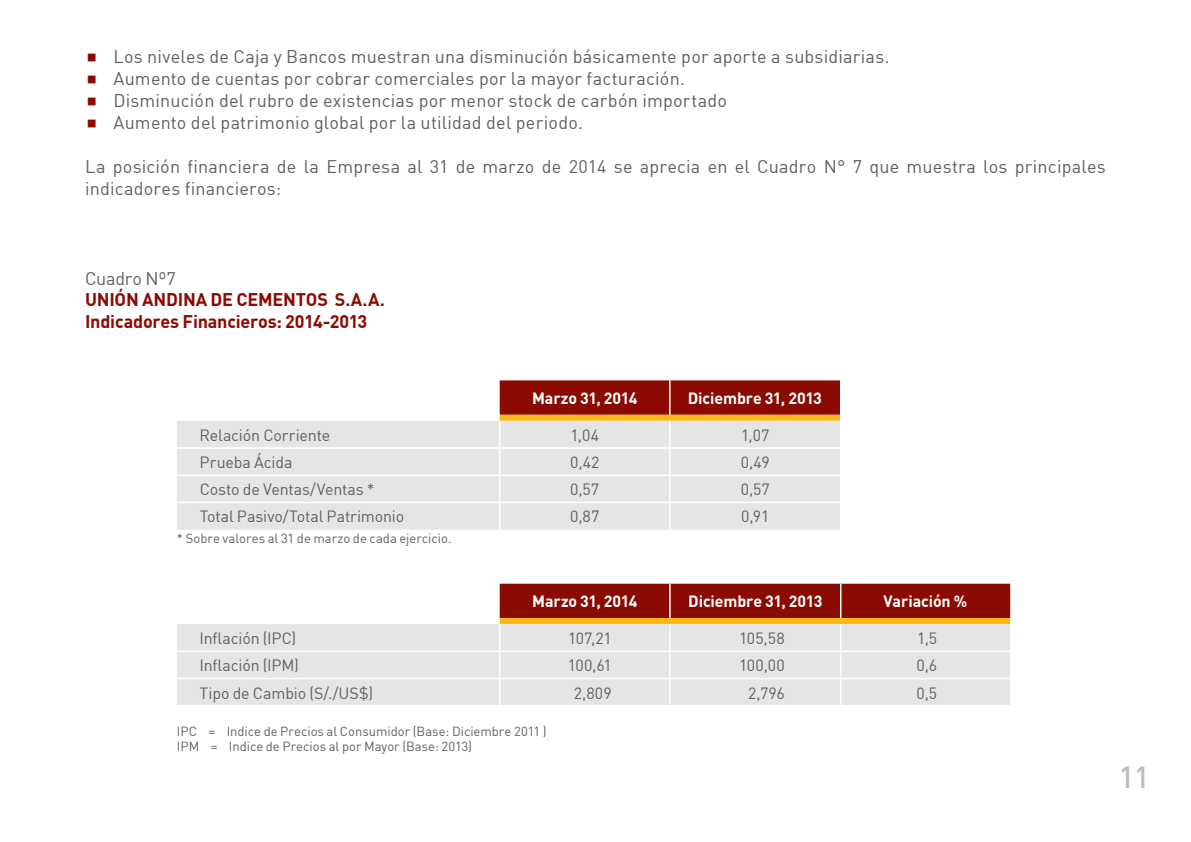
<style>
.page{position:relative;width:1191px;height:842px;background:#fff}
.page>*{position:absolute;margin:0;border:0;box-sizing:border-box;transform-origin:0 0}
.t1{font:500 30px "DIN";color:#bcbdc0}
.t2{font:18px/22px "DIN";letter-spacing:.01em;color:#5f5f62}
.t3{font:700 18px/21.6px "DIN Pro";letter-spacing:-.01em;color:#8b0a02}
.t4{font:18px "DIN";letter-spacing:-.01em;color:#5f5f62}
.t5{font:16px "DIN";letter-spacing:-.01em;color:#5f5f62}
.t6{font:700 16px "DIN Pro";letter-spacing:-.01em;color:#fff}
.t7{font:13px/15.6px "DIN";color:#5f5f62}
</style>
<div class="page">
<div style="left:177px;top:421px;width:322px;height:109px;background:#e4e5e7"></div>
<hr style="left:177px;top:447px;width:323px;height:2px;background:#fff">
<hr style="left:177px;top:474px;width:323px;height:2px;background:#fff">
<hr style="left:177px;top:502px;width:323px;height:1px;background:#fff">
<svg style="left:499px;top:380px;width:341px;height:150px;background:#d2b2ac"></svg>
<hr style="left:669px;top:380px;width:1px;height:35px;background:#fff">
<div style="left:177px;top:624px;width:322px;height:81px;background:#e4e5e7"></div>
<hr style="left:177px;top:650px;width:323px;height:2px;background:#fff">
<hr style="left:177px;top:678px;width:323px;height:1px;background:#fff">
<svg style="left:499px;top:584px;width:511px;height:121px;background:#cca49b"></svg>
<hr style="left:500px;top:650px;width:112px;height:2px;background:#fff">
<hr style="left:612px;top:650px;width:58px;height:2px;background:#fff">
<hr style="left:500px;top:678px;width:112px;height:1px;background:#fff">
<hr style="left:612px;top:678px;width:58px;height:1px;background:#fff">
<hr style="left:784px;top:624px;width:2px;height:26px;background:#e4e5e7">
<hr style="left:784px;top:652px;width:2px;height:26px;background:#e4e5e7">
<hr style="left:784px;top:679px;width:2px;height:26px;background:#e4e5e7">
<hr style="left:670px;top:650px;width:115px;height:2px;background:#fff">
<hr style="left:785px;top:650px;width:55px;height:2px;background:#fff">
<hr style="left:670px;top:678px;width:115px;height:1px;background:#fff">
<hr style="left:785px;top:678px;width:55px;height:1px;background:#fff">
<p class="t2" style="left:113px;top:45px;width:777px">Los niveles de Caja y Bancos muestran una disminución básicamente por aporte a subsidiarias.<br>Aumento de cuentas por cobrar comerciales por la mayor facturación.<br>Disminución del rubro de existencias por menor stock de carbón importado<br>Aumento del patrimonio global por la utilidad del periodo.</p>
<p class="t2" style="left:85px;top:155px;width:1022px">La posición financiera de la Empresa al 31 de marzo de 2014 se aprecia en el Cuadro N° 7 que muestra los principales indicadores financieros:</p>
<p class="t4" style="left:85px;top:267px;width:92px">Cuadro Nº7</p>
<p class="t3" style="left:85px;top:288px;width:23px">Unión</p>
<p class="t3" style="left:142px;top:288px;width:23px">Andina</p>
<p class="t3" style="left:211px;top:288px;width:49px">de Cementos</p>
<p class="t3" style="left:85px;top:288px;width:301px;text-indent:250px">S.A.A.<br>Indicadores Financieros: 2014-2013</p>
<p class="t6" style="left:532px;top:387px;width:107px">Marzo 31, 2014</p>
<p class="t6" style="left:688px;top:387px;width:136px">Diciembre 31, 2013</p>
<p class="t5" style="left:200px;top:425px;width:132px">Relación Corriente</p>
<p class="t5" style="left:570px;top:425px;width:30px">1,04</p>
<p class="t5" style="left:741px;top:425px;width:30px">1,07</p>
<p class="t5" style="left:200px;top:452px;width:94px">Prueba Ácida</p>
<p class="t5" style="left:570px;top:452px;width:31px">0,42</p>
<p class="t5" style="left:741px;top:452px;width:30px">0,49</p>
<p class="t5" style="left:200px;top:479px;width:176px">Costo de Ventas/Ventas *</p>
<p class="t5" style="left:570px;top:479px;width:31px">0,57</p>
<p class="t5" style="left:741px;top:479px;width:31px">0,57</p>
<p class="t5" style="left:200px;top:507px;width:206px">Total Pasivo/Total Patrimonio</p>
<p class="t5" style="left:570px;top:507px;width:31px">0,87</p>
<p class="t5" style="left:741px;top:507px;width:30px">0,91</p>
<p class="t7" style="left:177px;top:530px;width:276px">* Sobre valores al 31 de marzo de cada ejercicio.</p>
<p class="t6" style="left:532px;top:591px;width:107px">Marzo 31, 2014</p>
<p class="t6" style="left:688px;top:591px;width:136px">Diciembre 31, 2013</p>
<p class="t6" style="left:883px;top:591px;width:85px">Variación %</p>
<p class="t5" style="left:200px;top:628px;width:98px">Inflación (IPC)</p>
<p class="t5" style="left:568px;top:628px;width:45px">107,21</p>
<p class="t5" style="left:739px;top:628px;width:47px">105,58</p>
<p class="t5" style="left:917px;top:628px;width:21px">1,5</p>
<p class="t5" style="left:200px;top:655px;width:101px">Inflación (IPM)</p>
<p class="t5" style="left:568px;top:655px;width:45px">100,61</p>
<p class="t5" style="left:739px;top:655px;width:47px">100,00</p>
<p class="t5" style="left:916px;top:655px;width:22px">0,6</p>
<p class="t5" style="left:200px;top:683px;width:175px">Tipo de Cambio (S/./US$)</p>
<p class="t5" style="left:574px;top:683px;width:39px">2,809</p>
<p class="t5" style="left:748px;top:683px;width:38px">2,796</p>
<p class="t5" style="left:916px;top:683px;width:22px">0,5</p>
<p class="t7" style="left:177px;top:723px;width:371px">IPC = Indice de Precios al Consumidor (Base: Diciembre 2011 )<br>IPM = Indice de Precios al por Mayor (Base: 2013)</p>
<h1 class="t1" style="left:1118px;top:758px;width:33px">11</h1>
</div>
